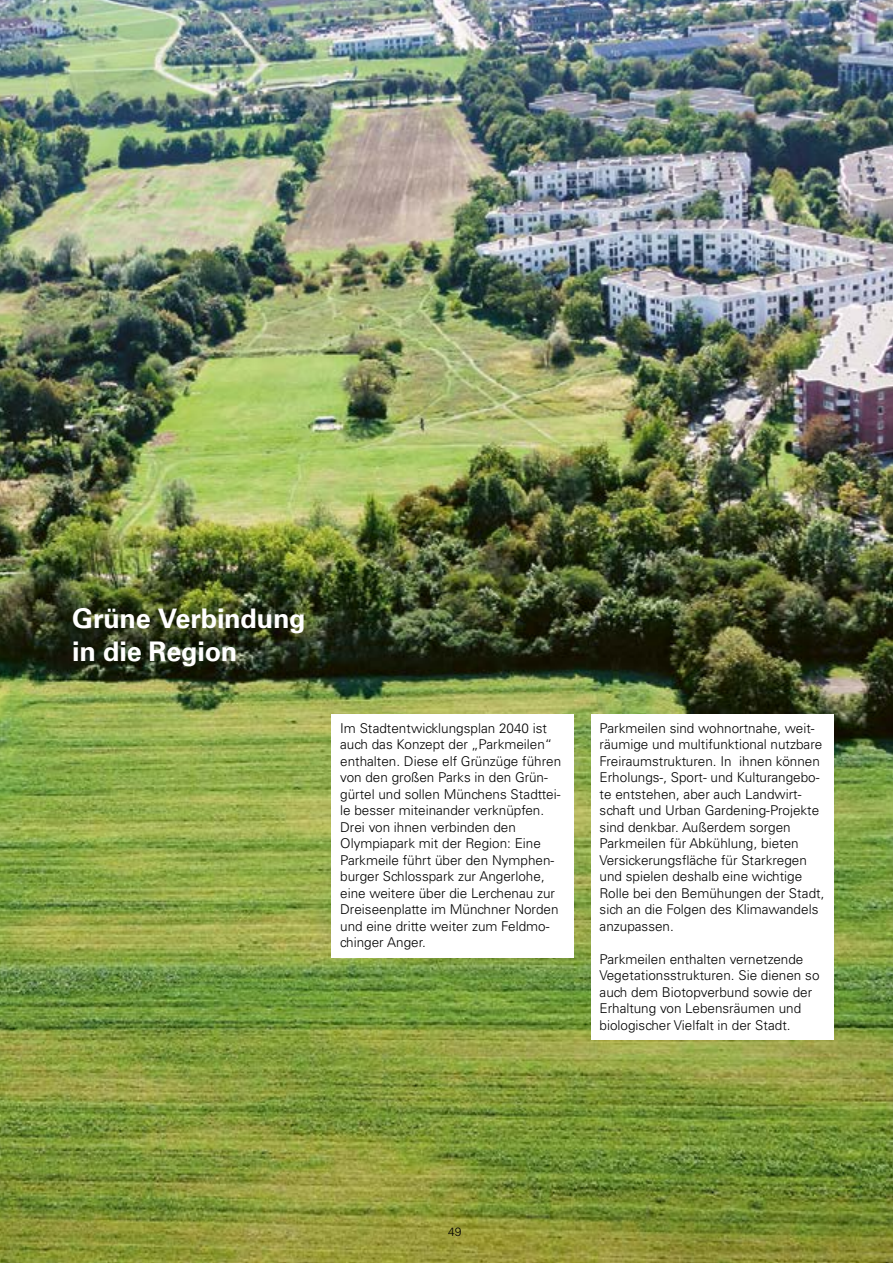
<style>
.page{position:relative;width:893px;height:1263px;background:#fff}
.page>*{position:absolute;margin:0;border:0;box-sizing:border-box;transform-origin:0 0}
.t1{font:700 27px/33px "Univers LT Std";letter-spacing:-.01em;color:#fff}
.Copy_schwarz{font:300 13.5px/16.5px "Univers LT Std";color:#000}
.t2{font:300 12px "Univers LT Std";color:#000}
</style>
<div class="page">
<img style="left:0;top:0;width:893px;height:1263px">
<div style="left:332px;top:714px;width:242px;height:244px;background:#fff"></div>
<div style="left:591px;top:714px;width:242px;height:326px;background:#fff"></div>
<h2 class="t1" style="left:72px;top:602px;width:235px">Grüne Verbindung in die Region</h2>
<p class="Copy_schwarz" style="left:340px;top:720px;width:222px">Im Stadtentwicklungsplan 2040 ist auch das Konzept der „Parkmeilen“ enthalten. Diese elf Grünzüge führen von den großen Parks in den Grün&shy;gürtel und sollen Münchens Stadttei&shy;le besser miteinander verknüpfen.<br>Drei von ihnen verbinden den Olympiapark mit der Region: Eine Parkmeile führt über den Nymphen&shy;burger Schlosspark zur Angerlohe, eine weitere über die Lerchenau zur Dreiseenplatte im Münchner Norden und eine dritte weiter zum Feldmo&shy;chinger Anger.</p>
<p class="Copy_schwarz" style="left:600px;top:720px;width:226px">Parkmeilen sind wohnortnahe, weit&shy;räumige und multifunktional nutzbare Freiraumstrukturen. In ihnen können Erholungs-, Sport- und Kulturangebo&shy;te entstehen, aber auch Landwirt&shy;schaft und Urban Gardening-Projekte sind denkbar. Außerdem sorgen Parkmeilen für Abkühlung, bieten Versickerungsfläche für Starkregen und spielen deshalb eine wichtige Rolle bei den Bemühungen der Stadt, sich an die Folgen des Klimawandels anzupassen.</p>
<p class="Copy_schwarz" style="left:600px;top:951px;width:221px">Parkmeilen enthalten vernetzende Vegetationsstrukturen. Sie dienen so auch dem Biotopverbund sowie der Erhaltung von Lebensräumen und biologischer Vielfalt in der Stadt.</p>
<p class="t2" style="left:448px;top:1224px;width:15px">49</p>
</div>
